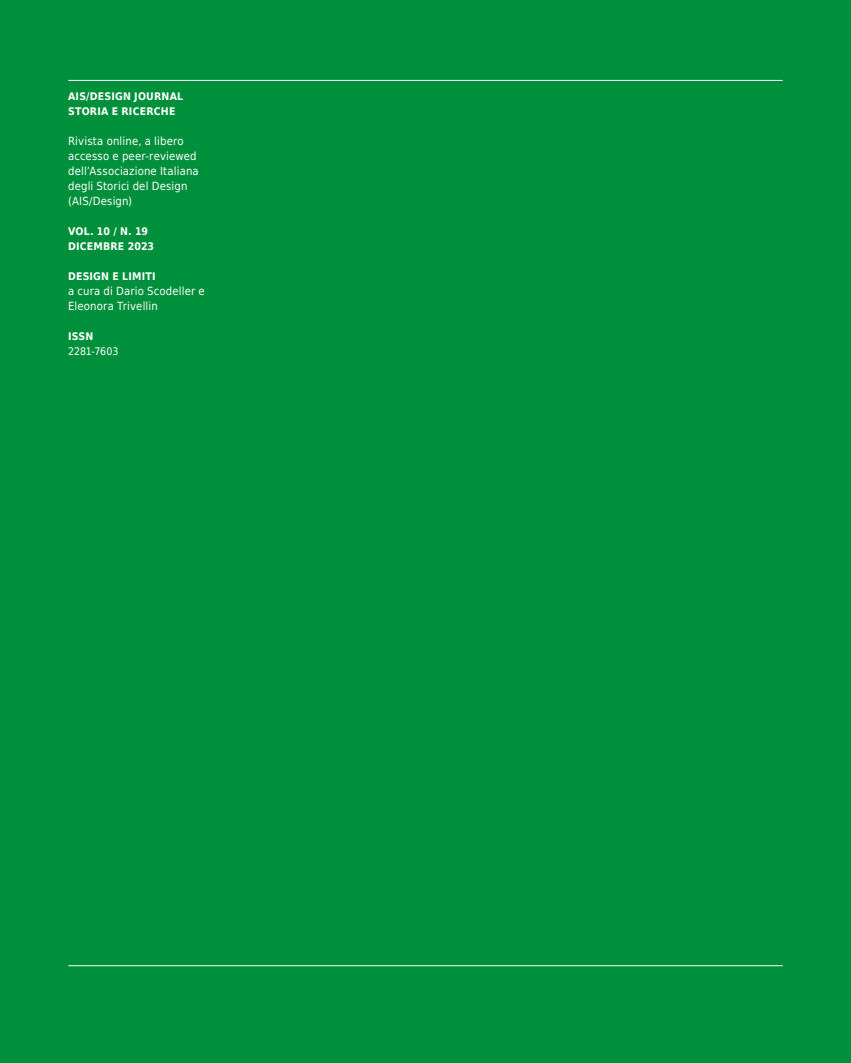
<style>
.page{position:relative;width:851px;height:1063px;background:#fff}
.page>*{position:absolute;margin:0;border:0;box-sizing:border-box;transform-origin:0 0}
.t1{font:11.25px/15px "DejaVu Sans Condensed";letter-spacing:.015em;color:#fff}
.t2{font:700 10.5px/15px "DejaVu Sans Condensed";letter-spacing:.015em;color:#fff}
.t3{font:10.5px "DejaVu Sans Condensed";letter-spacing:-.005em;color:#fff}
</style>
<div class="page">
<div style="left:0;top:0;width:850px;height:1063px;background:#00903b"></div>
<hr style="left:68px;top:80px;width:714px;height:1px;background:#fff">
<hr style="left:68px;top:965px;width:714px;height:1px;background:#fff">
<p class="t2" style="left:68px;top:89px;width:117px">AIS/DESIGN JOURNAL<br>STORIA E RICERCHE</p>
<p class="t1" style="left:68px;top:134px;width:132px">Rivista online, a libero accesso e peer-reviewed dell’Associazione Italiana degli Storici del Design (AIS/Design)</p>
<p class="t2" style="left:68px;top:224px;width:88px">VOL. 10 / N. 19<br>DICEMBRE 2023</p>
<p class="t2" style="left:68px;top:269px;width:89px">DESIGN E LIMITI</p>
<p class="t1" style="left:68px;top:284px;width:138px">a cura di Dario Scodeller e<br>Eleonora Trivellin</p>
<p class="t2" style="left:68px;top:329px;width:27px">ISSN</p>
<p class="t3" style="left:68px;top:343px;width:52px">2281-7603</p>
</div>
